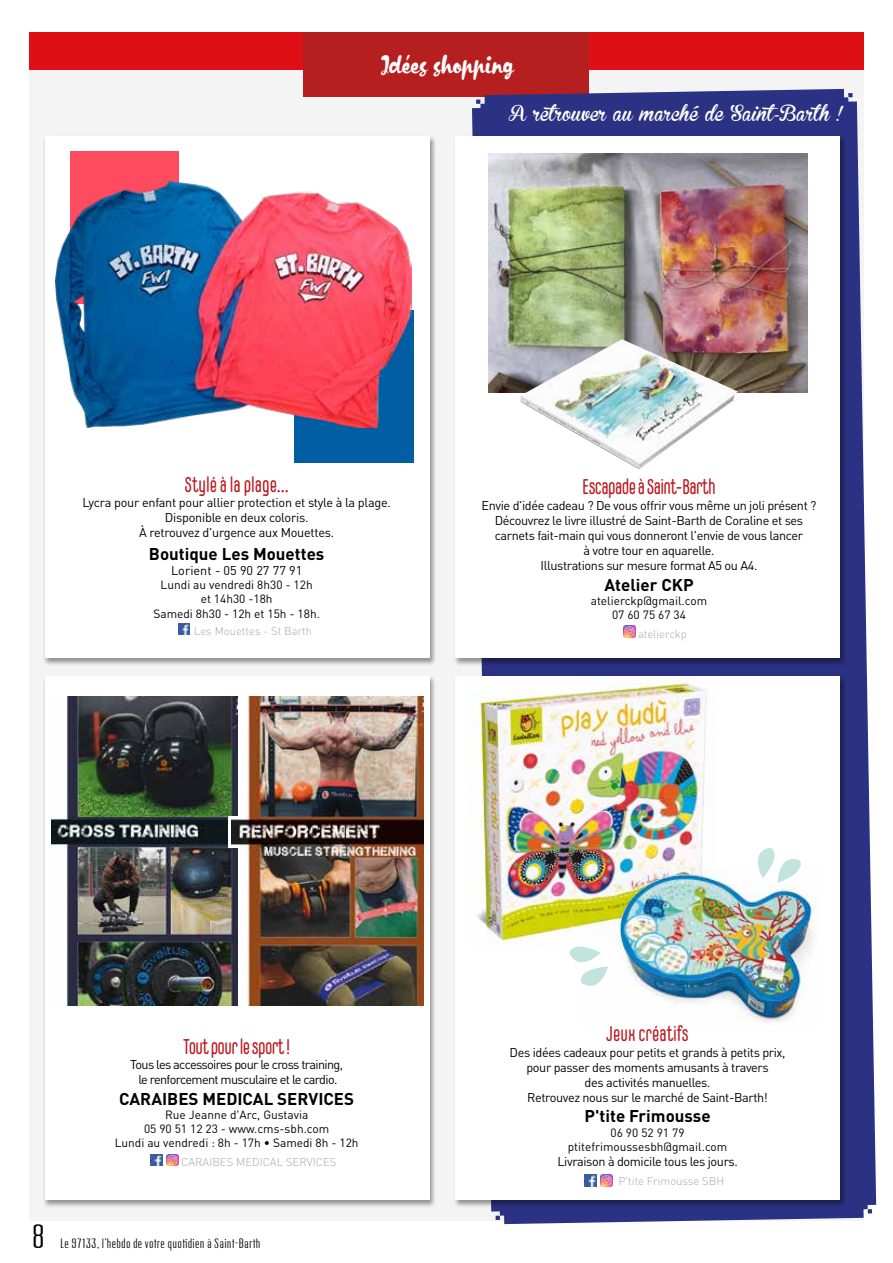
<style>
.page{position:relative;width:893px;height:1263px;background:#fff}
.page>*{position:absolute;margin:0;border:0;box-sizing:border-box;transform-origin:0 0}
.t1{font:30px "Mager";color:#000}
.t2{font:24.9px "Kapelka New";color:#fff;scale:.89 1}
.t3{font:22.8px "Brannboll Ny";color:#fff}
.t4{font:21.3px "Carl Marx";letter-spacing:-.03em;color:#ba1a20;scale:.89 1}
.t5{font:21.3px "Carl Marx";color:#ba1a20;scale:.89 1}
.t6{font:700 16.8px "DIN";color:#000}
.t7{font:12.6px/15.1px "DIN";letter-spacing:-.03em;color:#000;text-align:center}
.t8{font:12.6px/15.1px "DIN";letter-spacing:-.05em;color:#000;text-align:center}
.t9{font:12.6px "DIN";color:#000}
.t10{font:12px "Mager";color:#000}
.t11{font:11.85px/14.2px "DIN";color:#000;text-align:center}
.t12{font:300 11.25px "DIN";color:#a8a8a7}
</style>
<div class="page">
<div style="left:29px;top:41px;width:835px;height:1180px;background:#f4f4f4"></div>
<div style="left:29px;top:32px;width:835px;height:37px;background:#de0f15"></div>
<div style="left:304px;top:32px;width:285px;height:64px;background:#b51f1f"></div>
<svg style="left:472px;top:89px;width:404px;height:1135px;fill:#2b3283"></svg>
<div style="left:43px;top:135px;width:393px;height:531px;background:#000;opacity:.4"></div>
<div style="left:45px;top:136px;width:385px;height:522px;background:#fff"></div>
<svg style="left:178px;top:623px;width:12px;height:12px"></svg>
<div style="left:42px;top:675px;width:395px;height:533px;background:#000;opacity:.4"></div>
<div style="left:45px;top:676px;width:385px;height:524px;background:#fff"></div>
<svg style="left:151px;top:1154px;width:27px;height:12px"></svg>
<div style="left:453px;top:675px;width:394px;height:533px;background:#000;opacity:.4"></div>
<div style="left:455px;top:676px;width:385px;height:524px;background:#fff"></div>
<svg style="left:585px;top:1175px;width:27px;height:11px"></svg>
<div style="left:453px;top:135px;width:394px;height:531px;background:#000;opacity:.4"></div>
<div style="left:455px;top:136px;width:385px;height:522px;background:#fff"></div>
<svg style="left:624px;top:626px;width:11px;height:11px"></svg>
<div style="left:71px;top:151px;width:108px;height:153px;background:#fe4b60"></div>
<div style="left:294px;top:310px;width:120px;height:153px;background:#015ea3"></div>
<img style="left:55px;top:182px;width:356px;height:245px">
<img style="left:52px;top:696px;width:179px;height:309px">
<div style="left:228px;top:816px;width:26px;height:32px;background:#fff"></div>
<img style="left:231px;top:696px;width:192px;height:309px">
<img style="left:470px;top:676px;width:241px;height:268px">
<img style="left:651px;top:881px;width:168px;height:142px">
<svg style="left:748px;top:848px;width:57px;height:35px"></svg>
<img style="left:569px;top:866px;width:156px;height:129px">
<img style="left:488px;top:154px;width:319px;height:239px">
<img style="left:520px;top:339px;width:218px;height:130px">
<h2 class="t2" style="left:380px;top:48px;width:151px">Idées shopping</h2>
<h3 class="t3" style="left:509px;top:100px;width:333px">A retrouver au marché de Saint-Barth !</h3>
<h3 class="t5" style="left:184px;top:472px;width:119px">Stylé à la plage...</h3>
<p class="t7" style="left:82px;top:494px;width:310px">Lycra pour enfant pour allier protection et style à la plage.<br>Disponible en deux coloris.<br>À retrouvez d'urgence aux Mouettes.</p>
<h3 class="t6" style="left:149px;top:542px;width:177px">Boutique Les Mouettes</h3>
<p class="t9" style="left:171px;top:562px;width:133px">Lorient - 05 90 27 77 91</p>
<p class="t11" style="left:153px;top:577px;width:168px">Lundi au vendredi 8h30 - 12h<br>et 14h30 -18h<br>Samedi 8h30 - 12h et 15h - 18h.</p>
<p class="t12" style="left:194px;top:624px;width:120px">Les Mouettes - St Barth</p>
<h3 class="t4" style="left:582px;top:475px;width:152px">Escapade à Saint-Barth</h3>
<p class="t7" style="left:481px;top:497px;width:337px">Envie d'idée cadeau ? De vous offrir vous même un joli présent ?<br>Découvrez le livre illustré de Saint-Barth de Coraline et ses carnets fait-main qui vous donneront l'envie de vous lancer<br>à votre tour en aquarelle.<br>Illustrations sur mesure format A5 ou A4.</p>
<h3 class="t6" style="left:604px;top:574px;width:91px">Atelier CKP</h3>
<p class="t11" style="left:591px;top:593px;width:118px">atelierckp@gmail.com<br>07 60 75 67 34</p>
<p class="t12" style="left:638px;top:627px;width:50px">atelierckp</p>
<h3 class="t4" style="left:183px;top:1035px;width:122px">Tout pour le sport !</h3>
<p class="t8" style="left:130px;top:1057px;width:214px">Tous les accessoires pour le cross training, le renforcement musculaire et le cardio.</p>
<h3 class="t6" style="left:119px;top:1087px;width:236px">CARAIBES MEDICAL SERVICES</h3>
<p class="t11" style="left:115px;top:1107px;width:245px">Rue Jeanne d'Arc, Gustavia<br>05 90 51 12 23 - www.cms-sbh.com<br>Lundi au vendredi : 8h - 17h • Samedi 8h - 12h</p>
<p class="t12" style="left:181px;top:1155px;width:157px">CARAIBES MEDICAL SERVICES</p>
<h1 class="t1" style="left:32px;top:1220px;width:15px">8</h1>
<p class="t10" style="left:61px;top:1237px;width:202px">Le 97133, l’hebdo de votre quotidien à Saint-Barth</p>
<h3 class="t5" style="left:606px;top:1022px;width:94px">Jeux créatifs</h3>
<p class="t7" style="left:509px;top:1044px;width:278px">Des idées cadeaux pour petits et grands à petits prix, pour passer des moments amusants à travers<br>des activités manuelles.<br>Retrouvez nous sur le marché de Saint-Barth!</p>
<h3 class="t6" style="left:585px;top:1105px;width:128px">P'tite Frimousse</h3>
<p class="t11" style="left:568px;top:1125px;width:161px">06 90 52 91 79 ptitefrimoussesbh@gmail.com</p>
<p class="t7" style="left:557px;top:1154px;width:182px">Livraison à domicile tous les jours.</p>
<p class="t12" style="left:618px;top:1174px;width:107px">P'tite Frimousse SBH</p>
</div>
